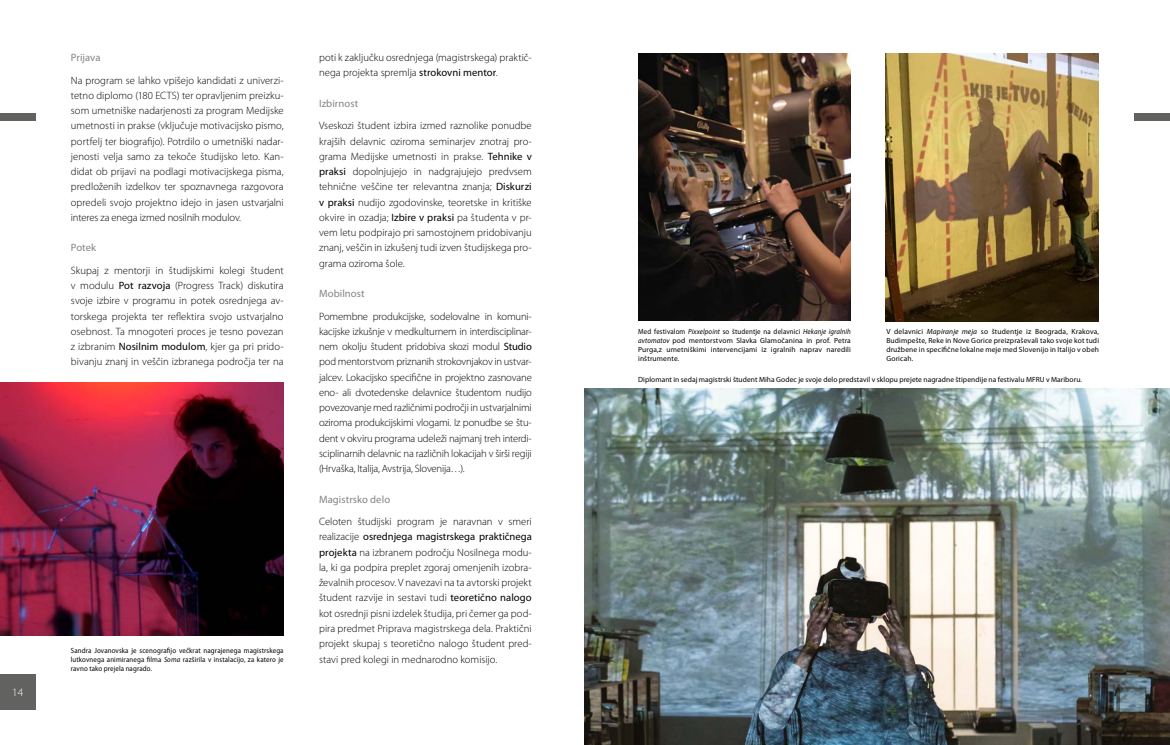
<style>
.page{position:relative;width:1170px;height:745px;background:#fff}
.page>*{position:absolute;margin:0;border:0;box-sizing:border-box;transform-origin:0 0}
.t1{font:300 11.25px "Myriad Pro";color:#fff}
.t2{font:300 10.62px/15.2px "Myriad Pro";color:#000;text-align:justify}
.t3{font:10.62px "Myriad Pro";letter-spacing:.01em;color:#858484}
.t4{font:7.5px/9px "Myriad Pro";letter-spacing:.015em;color:#000;text-align:justify;scale:.92 1}
.t5{font:7.5px/9px "Myriad Pro";letter-spacing:.015em;color:#000;text-align:justify}
.s1{font-weight:400}
.s2{font-style:italic}
</style>
<div class="page">
<div style="left:0;top:673px;width:35px;height:36px;background:#626261"></div>
<div style="left:0;top:113px;width:35px;height:7px;background:#626261"></div>
<div style="left:1134px;top:113px;width:35px;height:7px;background:#626261"></div>
<img style="left:585px;top:388px;width:584px;height:356px">
<img style="left:0;top:382px;width:283px;height:253px">
<img style="left:638px;top:53px;width:212px;height:267px">
<img style="left:885px;top:53px;width:213px;height:268px">
<p class="t1" style="left:12px;top:685px;width:12px">14</p>
<p class="t3" style="left:71px;top:51px;width:31px">Prijava</p>
<p class="t2" style="left:71px;top:72px;width:214px">Na program se lahko vpišejo kandidati z univerzi&shy;tetno diplomo (180 ECTS) ter opravljenim preizku&shy;som umetniške nadarjenosti za program Medijske umetnosti in prakse (vključuje motivacijsko pismo, portfelj ter biografijo). Potrdilo o umetniški nadar&shy;jenosti velja samo za tekoče študijsko leto. Kan&shy;didat ob prijavi na podlagi motivacijskega pisma, predloženih izdelkov ter spoznavnega razgovora opredeli svojo projektno idejo in jasen ustvarjalni interes za enega izmed nosilnih modulov.</p>
<p class="t3" style="left:71px;top:241px;width:27px">Potek</p>
<p class="t2" style="left:71px;top:262px;width:214px">Skupaj z mentorji in študijskimi kolegi študent v modulu <span class="s1">Pot razvoja</span> (Progress Track) diskutira svoje izbire v programu in potek osrednjega av&shy;torskega projekta ter reflektira svojo ustvarjalno osebnost. Ta mnogoteri proces je tesno povezan z izbranim <span class="s1">Nosilnim modulom</span>, kjer ga pri prido&shy;bivanju znanj in veščin izbranega področja ter na</p>
<p class="t4" style="left:71px;top:645px;width:233px">Sandra Jovanovska je scenografijo večkrat nagrajenega magistrskega lutkovnega animiranega filma <span class="s2">Soma</span> razširila v instalacijo, za katero je ravno tako prejela nagrado.</p>
<p class="t2" style="left:319px;top:50px;width:214px">poti k zaključku osrednjega (magistrskega) praktič&shy;nega projekta spremlja <span class="s1">strokovni mentor</span>.</p>
<p class="t3" style="left:319px;top:97px;width:41px">Izbirnost</p>
<p class="t2" style="left:319px;top:118px;width:214px">Vseskozi študent izbira izmed raznolike ponudbe krajših delavnic oziroma seminarjev znotraj pro&shy;grama Medijske umetnosti in prakse. <span class="s1">Tehnike v praksi</span> dopolnjujejo in nadgrajujejo predvsem tehnične veščine ter relevantna znanja; <span class="s1">Diskurzi v praksi</span> nudijo zgodovinske, teoretske in kritiške okvire in ozadja; <span class="s1">Izbire v praksi</span> pa študenta v pr&shy;vem letu podpirajo pri samostojnem pridobivanju znanj, veščin in izkušenj tudi izven študijskega pro&shy;grama oziroma šole.</p>
<p class="t3" style="left:319px;top:287px;width:47px">Mobilnost</p>
<p class="t2" style="left:319px;top:308px;width:214px">Pomembne produkcijske, sodelovalne in komuni&shy;kacijske izkušnje v medkulturnem in interdisciplinar&shy;nem okolju študent pridobiva skozi modul <span class="s1">Studio </span>pod mentorstvom priznanih strokovnjakov in ustvar&shy;jalcev. Lokacijsko specifične in projektno zasnovane eno- ali dvotedenske delavnice študentom nudijo povezovanje med različnimi področji in ustvarjalnimi oziroma produkcijskimi vlogami. Iz ponudbe se štu&shy;dent v okviru programa udeleži najmanj treh interdi&shy;sciplinarnih delavnic na različnih lokacijah v širši regiji (Hrvaška, Italija, Avstrija, Slovenija…).</p>
<p class="t3" style="left:319px;top:492px;width:73px">Magistrsko delo</p>
<p class="t2" style="left:319px;top:513px;width:214px">Celoten študijski program je naravnan v smeri realizacije <span class="s1">osrednjega magistrskega praktičnega projekta</span> na izbranem področju Nosilnega modu&shy;la, ki ga podpira preplet zgoraj omenjenih izobra&shy;ževalnih procesov. V navezavi na ta avtorski projekt študent razvije in sestavi tudi <span class="s1">teoretično nalogo </span>kot osrednji pisni izdelek študija, pri čemer ga pod&shy;pira predmet Priprava magistrskega dela. Praktični projekt skupaj s teoretično nalogo študent pred&shy;stavi pred kolegi in mednarodno komisijo.</p>
<p class="t4" style="left:638px;top:327px;width:233px">Med festivalom <span class="s2">Pixxelpoint</span> so študentje na delavnici <span class="s2">Hekanje igralnih avtomatov</span> pod mentorstvom Slavka Glamočanina in prof. Petra Purga,z umetniškimi intervencijami iz igralnih naprav naredili inštrumente.</p>
<p class="t5" style="left:886px;top:327px;width:214px">V delavnici <span class="s2">Mapiranje meja</span> so študentje iz Beograda, Krakova, Budimpešte, Reke in Nove Gorice preizpraševali tako svoje kot tudi družbene in specifične lokalne meje med Slovenijo in Italijo v obeh Goricah.</p>
<p class="t5" style="left:638px;top:375px;width:445px">Diplomant in sedaj magistrski študent Miha Godec je svoje delo predstavil v sklopu prejete nagradne štipendije na festivalu MFRU v Mariboru.</p>
</div>
